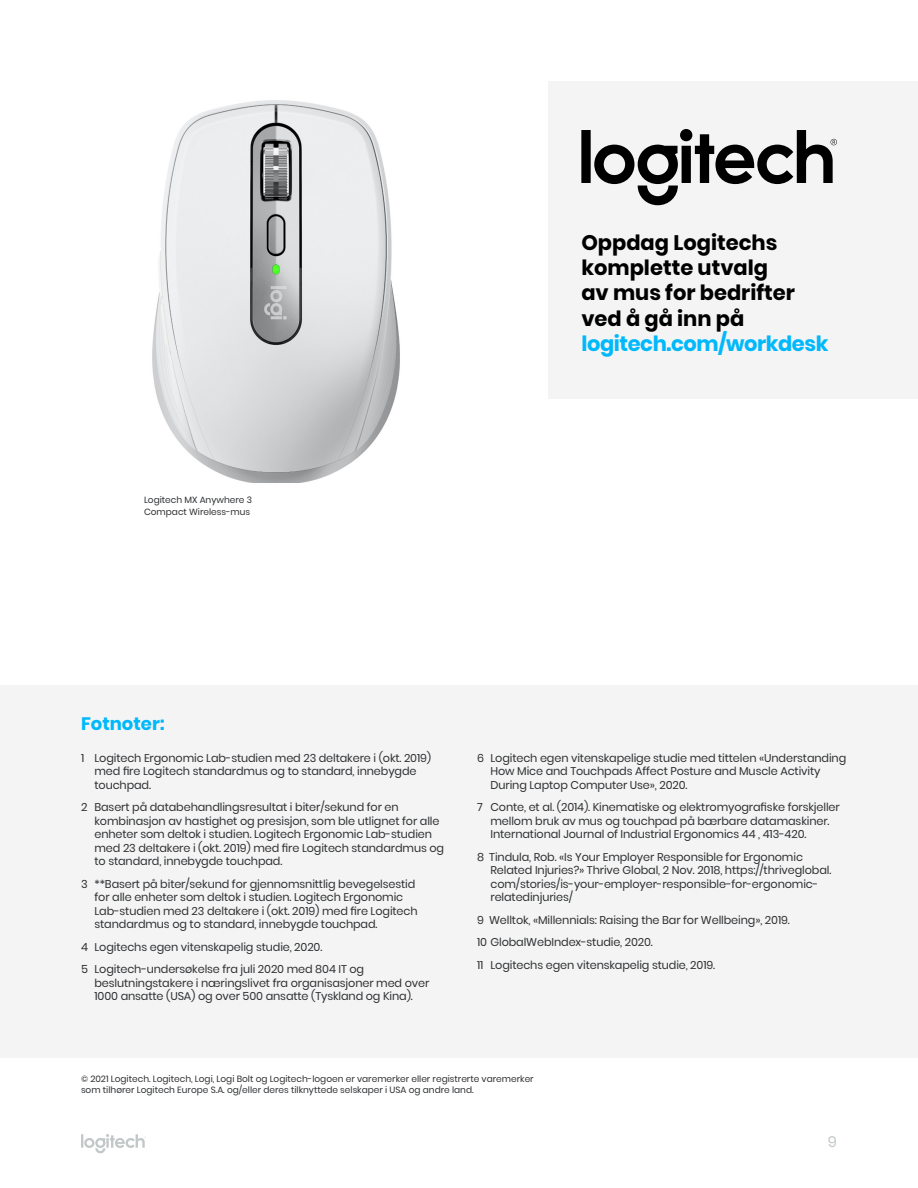
<style>
.page{position:relative;width:918px;height:1188px;background:#fff}
.page>*{position:absolute;margin:0;border:0;box-sizing:border-box;transform-origin:0 0}
.Header_2{font:700 21px/25.2px "Poppins";color:#000}
.Header_4{font:700 18px "Poppins";color:#00b8fc}
.t1{font:15px "Poppins";color:#c2c7c7}
.Footnotes{font:11.25px/13.5px "Poppins";letter-spacing:-.01em;color:#2e3033}
.t2{font:9px/10.8px "Poppins";color:#2e3033}
.s1{color:#00b8fc}
</style>
<div class="page">
<svg style="left:81px;top:1134px;width:65px;height:19px"></svg>
<div style="left:548px;top:81px;width:370px;height:318px;background:#f4f4f4"></div>
<div style="left:0;top:685px;width:918px;height:373px;background:#f4f4f4"></div>
<svg style="left:581px;top:129px;width:256px;height:76px"></svg>
<img style="left:152px;top:100px;width:248px;height:383px">
<p class="t2" style="left:144px;top:494px;width:110px;line-height:12px">Logitech MX Anywhere 3<br>Compact Wireless-mus</p>
<p class="Header_2" style="left:581px;top:230px;width:249px">Oppdag Logitechs komplette utvalg<br>av mus for bedrifter ved å gå inn på <span class="s1">logitech.com/workdesk</span></p>
<p class="Header_4" style="left:81px;top:714px;width:85px">Fotnoter:</p>
<p class="Footnotes" style="left:94px;top:751px;width:338px;text-indent:-14px">1 Logitech Ergonomic Lab-studien med 23 deltakere i (okt. 2019) med fire Logitech standardmus og to standard, innebygde touchpad.</p>
<p class="Footnotes" style="left:94px;top:801px;width:351px;text-indent:-14px">2 Basert på databehandlingsresultat i biter/sekund for en kombinasjon av hastighet og presisjon, som ble utlignet for alle enheter som deltok i studien. Logitech Ergonomic Lab-studien med 23 deltakere i (okt. 2019) med fire Logitech standardmus og to standard, innebygde touchpad.</p>
<p class="Footnotes" style="left:94px;top:877px;width:325px;text-indent:-14px">3 **Basert på biter/sekund for gjennomsnittlig bevegelsestid for alle enheter som deltok i studien. Logitech Ergonomic Lab-studien med 23 deltakere i (okt. 2019) med fire Logitech standardmus og to standard, innebygde touchpad.</p>
<p class="Footnotes" style="left:81px;top:940px;width:243px">4 Logitechs egen vitenskapelig studie, 2020.</p>
<p class="Footnotes" style="left:94px;top:963px;width:336px;text-indent:-14px">5 Logitech-undersøkelse fra juli 2020 med 804 IT og beslutningstakere i næringslivet fra organisasjoner med over<br>1000 ansatte (USA) og over 500 ansatte (Tyskland og Kina).</p>
<p class="Footnotes" style="left:490px;top:751px;width:357px;text-indent:-14px">6 Logitech egen vitenskapelige studie med tittelen «Understanding<br>How Mice and Touchpads Affect Posture and Muscle Activity<br>During Laptop Computer Use», 2020.</p>
<p class="Footnotes" style="left:490px;top:801px;width:351px;text-indent:-14px">7 Conte, et al. (2014). Kinematiske og elektromyografiske forskjeller mellom bruk av mus og touchpad på bærbare datamaskiner.<br>International Journal of Industrial Ergonomics 44 , 413-420.</p>
<p class="Footnotes" style="left:490px;top:850px;width:342px;text-indent:-14px">8 Tindula, Rob. «Is Your Employer Responsible for Ergonomic Related Injuries?» Thrive Global, 2 Nov. 2018, https://thriveglobal. com/stories/is-your-employer-responsible-for-ergonomic&shy;relatedinjuries/</p>
<p class="Footnotes" style="left:477px;top:913px;width:314px">9 Welltok, «Millennials: Raising the Bar for Wellbeing», 2019.</p>
<p class="Footnotes" style="left:477px;top:936px;width:177px">10 GlobalWebIndex-studie, 2020.</p>
<p class="Footnotes" style="left:477px;top:958px;width:240px">11 Logitechs egen vitenskapelig studie, 2019.</p>
<p class="t2" style="left:81px;top:1073px;width:454px">© 2021 Logitech. Logitech, Logi, Logi Bolt og Logitech-logoen er varemerker eller registrerte varemerker som tilhører Logitech Europe S.A. og/eller deres tilknyttede selskaper i USA og andre land.</p>
<h3 class="t1" style="left:828px;top:1134px;width:11px">9</h3>
</div>
